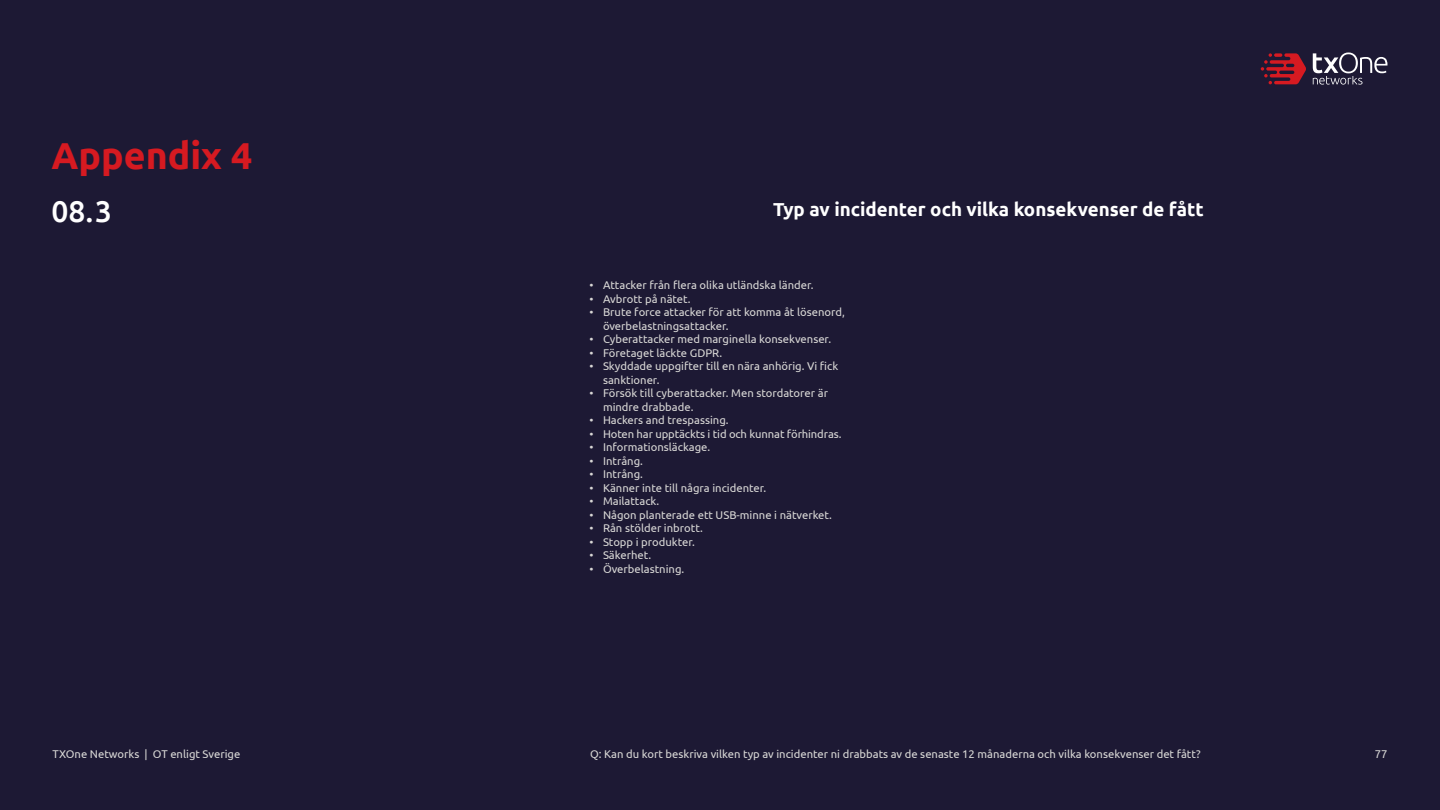
<style>
.page{position:relative;width:1440px;height:810px;background:#1d1934}
.page>*{position:absolute;margin:0;border:0;box-sizing:border-box;transform-origin:0 0}
.t1{font:700 37.5px "Ubuntu";color:#d61a21}
.t2{font:500 30px "Ubuntu";color:#fff}
.t3{font:700 18.75px "Ubuntu";color:#fff}
.t4{font:11.25px/13.5px "Ubuntu";color:#d9d8d6}
</style>
<div class="page">
<svg style="left:1313px;top:53px;width:74px;height:32px"></svg>
<svg style="left:1261px;top:53px;width:45px;height:31px"></svg>
<p class="t1" style="left:51px;top:132px;width:202px">Appendix 4</p>
<p class="t2" style="left:51px;top:193px;width:62px">08.3</p>
<p class="t3" style="left:773px;top:198px;width:432px">Typ av incidenter och vilka konsekvenser de fått</p>
<p class="t4" style="left:590px;top:278px;width:226px">• Attacker från flera olika utländska länder.</p>
<p class="t4" style="left:590px;top:292px;width:103px">• Avbrott på nätet.</p>
<p class="t4" style="left:603px;top:305px;width:243px;text-indent:-14px">• Brute force attacker för att komma åt lösenord, överbelastningsattacker.</p>
<p class="t4" style="left:590px;top:332px;width:243px">• Cyberattacker med marginella konsekvenser.</p>
<p class="t4" style="left:590px;top:346px;width:134px">• Företaget läckte GDPR.</p>
<p class="t4" style="left:603px;top:359px;width:237px;text-indent:-14px">• Skyddade uppgifter till en nära anhörig. Vi fick sanktioner.</p>
<p class="t4" style="left:603px;top:386px;width:227px;text-indent:-14px">• Försök till cyberattacker. Men stordatorer är mindre drabbade.</p>
<p class="t4" style="left:590px;top:413px;width:141px">• Hackers and trespassing.</p>
<p class="t4" style="left:590px;top:427px;width:253px">• Hoten har upptäckts i tid och kunnat förhindras.</p>
<p class="t4" style="left:590px;top:440px;width:122px">• Informationsläckage.</p>
<p class="t4" style="left:590px;top:454px;width:55px">• Intrång.</p>
<p class="t4" style="left:590px;top:467px;width:55px">• Intrång.</p>
<p class="t4" style="left:590px;top:481px;width:178px">• Känner inte till några incidenter.</p>
<p class="t4" style="left:590px;top:494px;width:71px">• Mailattack.</p>
<p class="t4" style="left:590px;top:508px;width:244px">• Någon planterade ett USB-minne i nätverket.</p>
<p class="t4" style="left:590px;top:521px;width:115px">• Rån stölder inbrott.</p>
<p class="t4" style="left:590px;top:535px;width:107px">• Stopp i produkter.</p>
<p class="t4" style="left:590px;top:548px;width:63px">• Säkerhet.</p>
<p class="t4" style="left:590px;top:562px;width:96px">• Överbelastning.</p>
<p class="t4" style="left:52px;top:746px;width:189px">TXOne Networks | OT enligt Sverige</p>
<p class="t4" style="left:590px;top:746px;width:612px">Q: Kan du kort beskriva vilken typ av incidenter ni drabbats av de senaste 12 månaderna och vilka konsekvenser det fått?</p>
<p class="t4" style="left:1375px;top:746px;width:14px">77</p>
</div>
